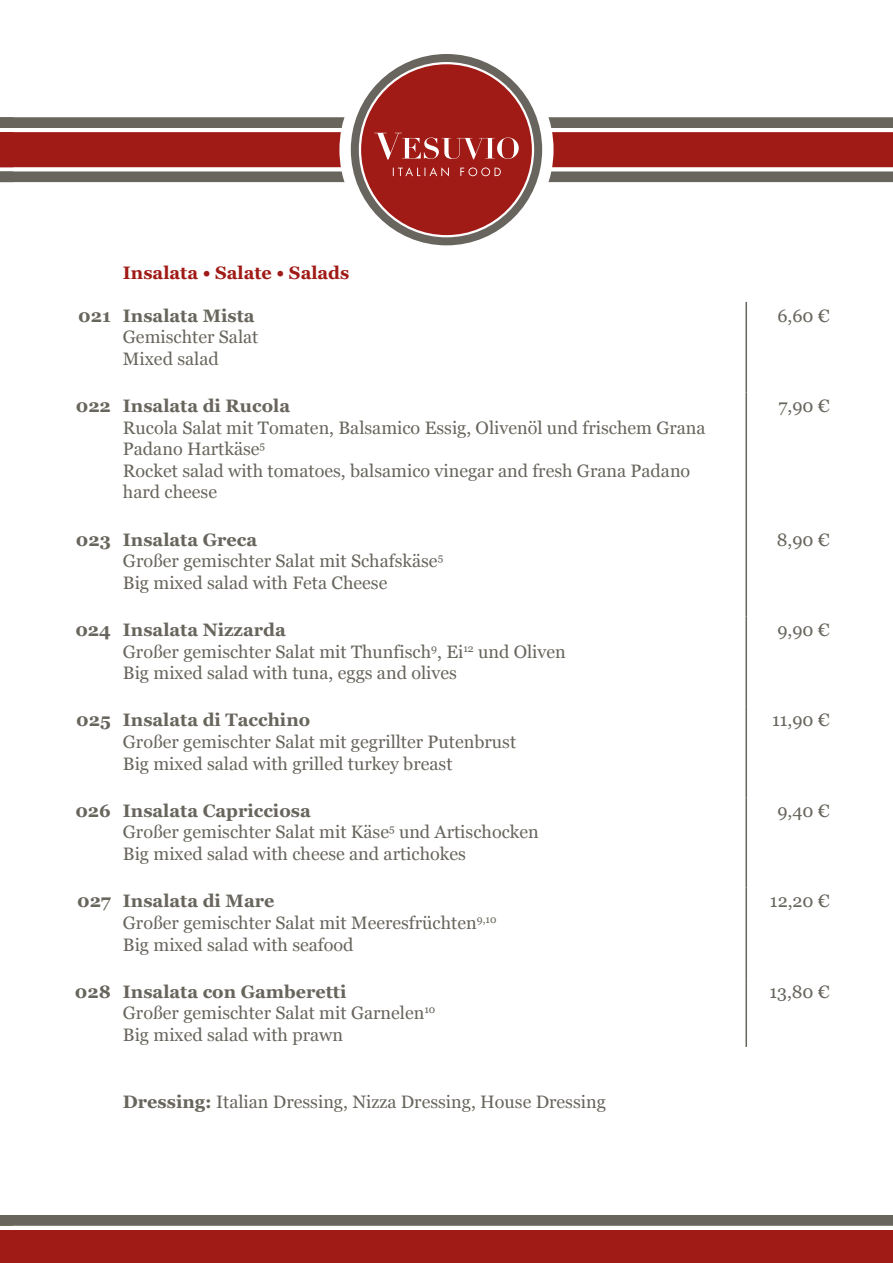
<style>
.page{position:relative;width:893px;height:1263px;background:#fff}
.page>*{position:absolute;margin:0;border:0;box-sizing:border-box;transform-origin:0 0}
.t1{font:18px/21.6px "Vani";color:#68655d}
.t2{font:700 18px "Vani";color:#68655d}
.t3{font:700 18px "Vani";color:#a01a16}
.s1{font-weight:700}
</style>
<div class="page">
<hr style="left:745px;top:302px;width:2px;height:90px;background:#68655d">
<hr style="left:745px;top:392px;width:2px;height:134px;background:#68655d">
<hr style="left:745px;top:526px;width:2px;height:90px;background:#68655d">
<hr style="left:745px;top:616px;width:2px;height:91px;background:#68655d">
<hr style="left:745px;top:707px;width:2px;height:90px;background:#68655d">
<hr style="left:745px;top:797px;width:2px;height:91px;background:#68655d">
<hr style="left:745px;top:888px;width:2px;height:90px;background:#68655d">
<hr style="left:745px;top:978px;width:2px;height:69px;background:#68655d">
<svg style="left:548px;top:117px;width:345px;height:65px;background:#9a514c"></svg>
<svg style="left:0;top:117px;width:345px;height:65px;background:#9a514c"></svg>
<div style="left:340px;top:43px;width:213px;height:213px;background:#fff;border-radius:50%"></div>
<svg style="left:351px;top:54px;width:191px;height:191px;background:#7a7871"></svg>
<div style="left:360px;top:63px;width:173px;height:173px;background:#a01a16;border-radius:50%"></div>
<svg style="left:374px;top:133px;width:145px;height:27px"></svg>
<svg style="left:393px;top:167px;width:108px;height:9px"></svg>
<svg style="left:0;top:1215px;width:893px;height:48px;background:#9b3e3a"></svg>
<p class="t3" style="left:123px;top:262px;width:228px">Insalata • Salate • Salads</p>
<p class="t2" style="left:78px;top:305px;width:178px">021 Insalata Mista</p>
<p class="t1" style="left:123px;top:326px;width:137px">Gemischter Salat<br>Mixed salad</p>
<p class="t2" style="left:76px;top:395px;width:216px">022 Insalata di Rucola</p>
<p class="t1" style="left:123px;top:417px;width:584px">Rucola Salat mit Tomaten, Balsamico Essig, Olivenöl und frischem Grana Padano Hartkäse<sup>5<br></sup>Rocket salad with tomatoes, balsamico vinegar and fresh Grana Padano hard cheese</p>
<p class="t1" style="left:777px;top:304px;width:54px">6,60 €</p>
<p class="t1" style="left:778px;top:395px;width:53px">7,90 €</p>
<p class="t1" style="left:123px;top:529px;width:322px;text-indent:-47px"><span class="s1">023 Insalata Greca<br></span>Großer gemischter Salat mit Schafskäse<sup>5<br></sup>Big mixed salad with Feta Cheese</p>
<p class="t1" style="left:777px;top:529px;width:54px">8,90 €</p>
<p class="t1" style="left:123px;top:619px;width:444px;text-indent:-48px"><span class="s1">024 Insalata Nizzarda<br></span>Großer gemischter Salat mit Thunfisch<sup>9</sup>, Ei<sup>12</sup> und Oliven<br>Big mixed salad with tuna, eggs and olives</p>
<p class="t1" style="left:777px;top:619px;width:54px">9,90 €</p>
<p class="t2" style="left:76px;top:710px;width:235px">025 Insalata di Tacchino</p>
<p class="t1" style="left:123px;top:731px;width:395px">Großer gemischter Salat mit gegrillter Putenbrust<br>Big mixed salad with grilled turkey breast</p>
<p class="t1" style="left:772px;top:709px;width:59px">11,90 €</p>
<p class="t1" style="left:123px;top:800px;width:417px;text-indent:-48px"><span class="s1">026 Insalata Capricciosa<br></span>Großer gemischter Salat mit Käse<sup>5</sup> und Artischocken<br>Big mixed salad with cheese and artichokes</p>
<p class="t1" style="left:777px;top:800px;width:54px">9,40 €</p>
<p class="t1" style="left:123px;top:890px;width:375px;text-indent:-46px"><span class="s1">027 Insalata di Mare<br></span>Großer gemischter Salat mit Meeresfrüchten<sup>9,10<br></sup>Big mixed salad with seafood</p>
<p class="t1" style="left:770px;top:890px;width:61px">12,20 €</p>
<p class="t1" style="left:123px;top:981px;width:314px;text-indent:-48px"><span class="s1">028 Insalata con Gamberetti<br></span>Großer gemischter Salat mit Garnelen<sup>10<br></sup>Big mixed salad with prawn</p>
<p class="t1" style="left:769px;top:981px;width:62px">13,80 €</p>
<p class="t1" style="left:123px;top:1091px;width:484px"><span class="s1">Dressing:</span> Italian Dressing, Nizza Dressing, House Dressing</p>
</div>
